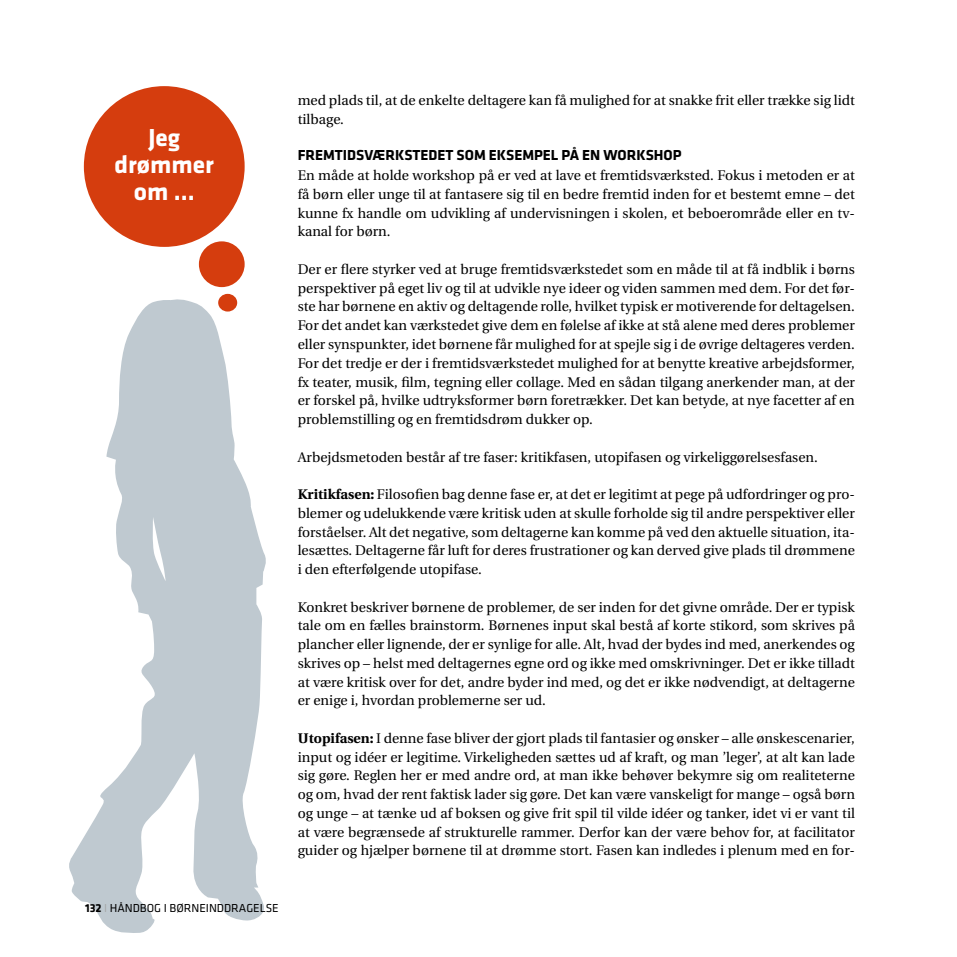
<style>
.page{position:relative;width:957px;height:957px;background:#fff}
.page>*{position:absolute;margin:0;border:0;box-sizing:border-box;transform-origin:0 0}
.t1{font:700 25.5px/27px "Klavika";color:#fff;text-align:center}
.t2{font:700 15px "Klavika";color:#000}
.t3{font:13.95px/18.8px "Utopia";color:#000;text-align:justify}
.t4{font:12px "Klavika";color:#000}
.s1{font-weight:700}
.s2{font-weight:300;color:#9d9d9c}
</style>
<div class="page">
<svg style="left:69px;top:298px;width:197px;height:635px;fill:#bfc9d0"></svg>
<div style="left:84px;top:86px;width:161px;height:161px;background:#d53d0e;border-radius:50%"></div>
<div style="left:199px;top:241px;width:46px;height:46px;background:#d53d0e;border-radius:50%"></div>
<div style="left:218px;top:294px;width:19px;height:17px;background:#d53d0e;border-radius:50%"></div>
<h1 class="t1" style="left:114px;top:124px;width:101px">Jeg drømmer om ...</h1>
<p class="t4" style="left:85px;top:901px;width:195px"><span class="s1">132</span> <span class="s2">I</span> HÅNDBOG I BØRNEINDDRAGELSE</p>
<p class="t3" style="left:298px;top:91px;width:559px">med plads til, at de enkelte deltagere kan få mulighed for at snakke frit eller trække sig lidt tilbage.</p>
<p class="t2" style="left:298px;top:147px;width:385px">FREMTIDSVÆRKSTEDET SOM EKSEMPEL PÅ EN WORKSHOP</p>
<p class="t3" style="left:298px;top:166px;width:559px">En måde at holde workshop på er ved at lave et fremtidsværksted. Fokus i metoden er at få børn eller unge til at fantasere sig til en bedre fremtid inden for et bestemt emne – det kunne fx handle om udvikling af undervisningen i skolen, et beboerområde eller en tv&shy;kanal for børn.</p>
<p class="t3" style="left:298px;top:260px;width:559px">Der er flere styrker ved at bruge fremtidsværkstedet som en måde til at få indblik i børns perspektiver på eget liv og til at udvikle nye ideer og viden sammen med dem. For det før&shy;ste har børnene en aktiv og deltagende rolle, hvilket typisk er motiverende for deltagelsen.<br>For det andet kan værkstedet give dem en følelse af ikke at stå alene med deres problemer eller synspunkter, idet børnene får mulighed for at spejle sig i de øvrige deltageres verden.<br>For det tredje er der i fremtidsværkstedet mulighed for at benytte kreative arbejdsformer, fx teater, musik, film, tegning eller collage. Med en sådan tilgang anerkender man, at der er forskel på, hvilke udtryksformer børn foretrækker. Det kan betyde, at nye facetter af en problemstilling og en fremtidsdrøm dukker op.</p>
<p class="t3" style="left:298px;top:448px;width:522px">Arbejdsmetoden består af tre faser: kritikfasen, utopifasen og virkeliggørelsesfasen.</p>
<p class="t3" style="left:298px;top:485px;width:559px"><span class="s1">Kritikfasen:</span> Filosofien bag denne fase er, at det er legitimt at pege på udfordringer og pro&shy;blemer og udelukkende være kritisk uden at skulle forholde sig til andre perspektiver eller forståelser. Alt det negative, som deltagerne kan komme på ved den aktuelle situation, ita&shy;lesættes. Deltagerne får luft for deres frustrationer og kan derved give plads til drømmene i den efterfølgende utopifase.</p>
<p class="t3" style="left:298px;top:598px;width:559px">Konkret beskriver børnene de problemer, de ser inden for det givne område. Der er typisk tale om en fælles brainstorm. Børnenes input skal bestå af korte stikord, som skrives på plancher eller lignende, der er synlige for alle. Alt, hvad der bydes ind med, anerkendes og skrives op – helst med deltagernes egne ord og ikke med omskrivninger. Det er ikke tilladt at være kritisk over for det, andre byder ind med, og det er ikke nødvendigt, at deltagerne er enige i, hvordan problemerne ser ud.</p>
<p class="t3" style="left:298px;top:729px;width:559px"><span class="s1">Utopifasen:</span> I denne fase bliver der gjort plads til fantasier og ønsker – alle ønskescenarier, input og idéer er legitime. Virkeligheden sættes ud af kraft, og man ’leger’, at alt kan lade sig gøre. Reglen her er med andre ord, at man ikke behøver bekymre sig om realiteterne og om, hvad der rent faktisk lader sig gøre. Det kan være vanskeligt for mange – også børn og unge – at tænke ud af boksen og give frit spil til vilde idéer og tanker, idet vi er vant til at være begrænsede af strukturelle rammer. Derfor kan der være behov for, at facilitator guider og hjælper børnene til at drømme stort. Fasen kan indledes i plenum med en for-</p>
</div>
